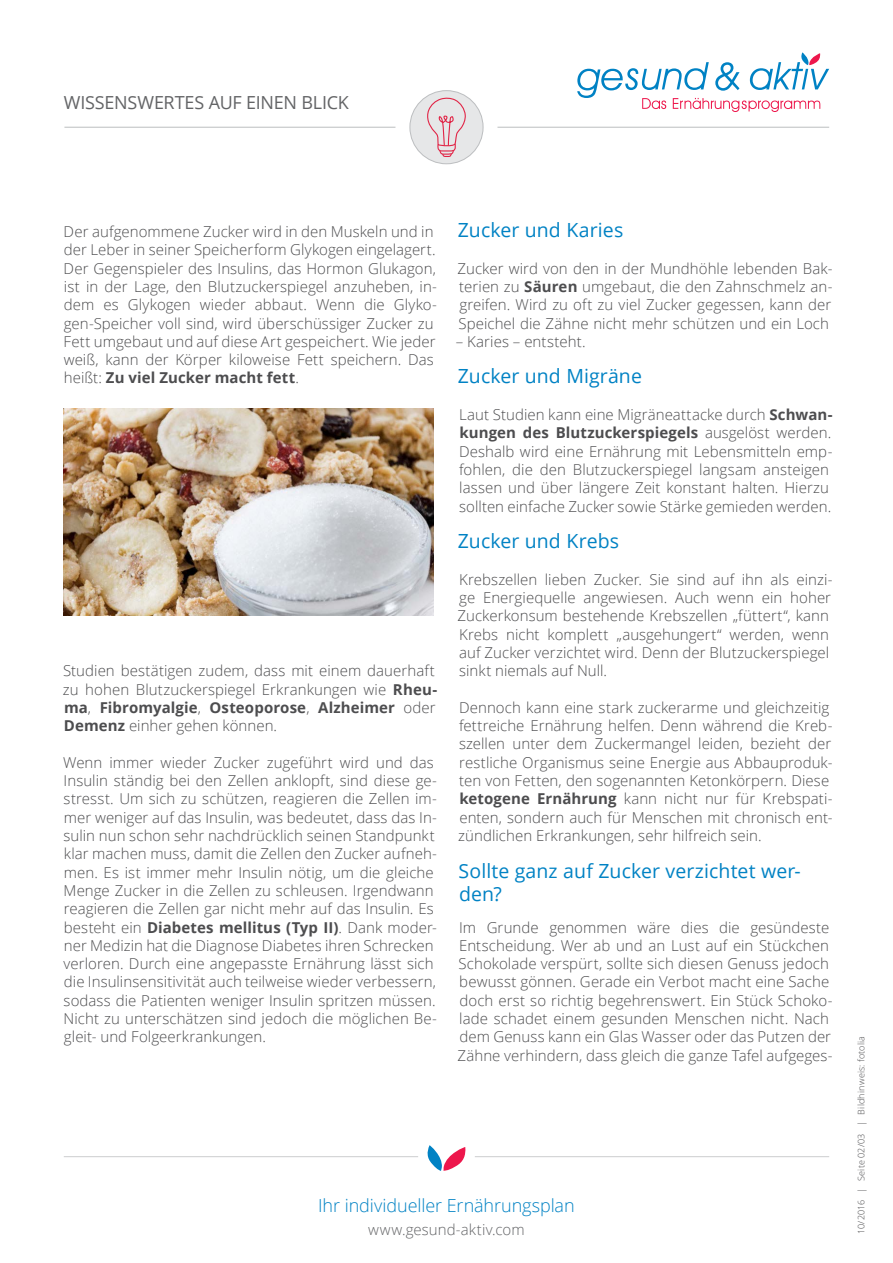
<style>
.page{position:relative;width:893px;height:1263px;background:#fff}
.page>*{position:absolute;margin:0;border:0;box-sizing:border-box;transform-origin:0 0}
.t1{font:19.5px/23.4px "Open Sans";letter-spacing:.005em;color:#0082c4}
.t2{font:300 18px "Open Sans";letter-spacing:-.005em;color:#0082c4}
.t3{font:18px "Open Sans";letter-spacing:-.015em;color:#636466}
.t4{font:300 15px/18.3px "Open Sans";letter-spacing:.005em;color:#4d4d4f}
.t5{font:300 15px "Open Sans";letter-spacing:.01em;color:#636466}
.t6{font:300 9px "Open Sans";letter-spacing:.025em;color:#4d4d4f}
.s1{font-weight:700}
</style>
<div class="page">
<hr style="left:64px;top:127px;width:765px;height:1px;background:#bcbec0">
<div style="left:395px;top:76px;width:102px;height:102px;background:#fff;border-radius:50%"></div>
<hr style="left:64px;top:1156px;width:765px;height:1px;background:#cccecf">
<div style="left:418px;top:1128px;width:57px;height:57px;background:#fff;border-radius:50%"></div>
<svg style="left:427px;top:1145px;width:39px;height:26px"></svg>
<div style="left:410px;top:91px;width:73px;height:73px;background:#e6e7e8;border-radius:50%"></div>
<svg style="left:426px;top:90px;width:41px;height:68px"></svg>
<svg style="left:577px;top:52px;width:252px;height:60px"></svg>
<img style="left:64px;top:408px;width:370px;height:207px">
<p class="t3" style="left:64px;top:90px;width:285px">wissenswertes auf einen Blick</p>
<p class="t4" style="left:64px;top:222px;width:375px">Der aufgenommene Zucker wird in den Muskeln und in der Leber in seiner Speicherform Glykogen eingelagert.<br>Der Gegenspieler des Insulins, das Hormon Glukagon, ist in der Lage, den Blutzuckerspiegel anzuheben, in&shy;dem es Glykogen wieder abbaut. Wenn die Glyko&shy;gen-Speicher voll sind, wird überschüssiger Zucker zu Fett umgebaut und auf diese Art gespeichert. Wie jeder weiß, kann der Körper kiloweise Fett speichern. Das heißt: <span class="s1">Zu viel Zucker macht fett</span>.</p>
<p class="t4" style="left:63px;top:661px;width:376px">Studien bestätigen zudem, dass mit einem dauerhaft zu hohen Blutzuckerspiegel Erkrankungen wie <span class="s1">Rheu&shy;ma</span>, <span class="s1">Fibromyalgie</span>, <span class="s1">Osteoporose</span>, <span class="s1">Alzheimer</span> oder <span class="s1">Demenz</span> einher gehen können.</p>
<p class="t4" style="left:63px;top:753px;width:375px">Wenn immer wieder Zucker zugeführt wird und das Insulin ständig bei den Zellen anklopft, sind diese ge&shy;stresst. Um sich zu schützen, reagieren die Zellen im&shy;mer weniger auf das Insulin, was bedeutet, dass das In&shy;sulin nun schon sehr nachdrücklich seinen Standpunkt klar machen muss, damit die Zellen den Zucker aufneh&shy;men. Es ist immer mehr Insulin nötig, um die gleiche Menge Zucker in die Zellen zu schleusen. Irgendwann reagieren die Zellen gar nicht mehr auf das Insulin. Es besteht ein <span class="s1">Diabetes mellitus (Typ II)</span>. Dank moder&shy;ner Medizin hat die Diagnose Diabetes ihren Schrecken verloren. Durch eine angepasste Ernährung lässt sich die Insulinsensitivität auch teilweise wieder verbessern, sodass die Patienten weniger Insulin spritzen müssen.<br>Nicht zu unterschätzen sind jedoch die möglichen Be&shy;gleit- und Folgeerkrankungen.</p>
<h1 class="t1" style="left:458px;top:218px;width:167px">Zucker und Karies</h1>
<p class="t4" style="left:458px;top:259px;width:376px;text-align:justify">Zucker wird von den in der Mundhöhle lebenden Bak&shy;terien zu <span class="s1">Säuren</span> umgebaut, die den Zahnschmelz an&shy;greifen. Wird zu oft zu viel Zucker gegessen, kann der Speichel die Zähne nicht mehr schützen und ein Loch</p>
<p class="t4" style="left:456px;top:332px;width:131px">– Karies – entsteht.</p>
<h1 class="t1" style="left:458px;top:364px;width:186px">Zucker und Migräne</h1>
<p class="t4" style="left:459px;top:405px;width:375px">Laut Studien kann eine Migräneattacke durch <span class="s1">Schwan&shy;kungen des Blutzuckerspiegels</span> ausgelöst werden.<br>Deshalb wird eine Ernährung mit Lebensmitteln emp&shy;fohlen, die den Blutzuckerspiegel langsam ansteigen lassen und über längere Zeit konstant halten. Hierzu sollten einfache Zucker sowie Stärke gemieden werden.</p>
<h1 class="t1" style="left:458px;top:529px;width:163px">Zucker und Krebs</h1>
<p class="t4" style="left:458px;top:570px;width:376px">Krebszellen lieben Zucker. Sie sind auf ihn als einzi&shy;ge Energiequelle angewiesen. Auch wenn ein hoher Zuckerkonsum bestehende Krebszellen „füttert“, kann Krebs nicht komplett „ausgehungert“ werden, wenn auf Zucker verzichtet wird. Denn der Blutzuckerspiegel sinkt niemals auf Null.</p>
<p class="t4" style="left:458px;top:698px;width:376px">Dennoch kann eine stark zuckerarme und gleichzeitig fettreiche Ernährung helfen. Denn während die Kreb&shy;szellen unter dem Zuckermangel leiden, bezieht der restliche Organismus seine Energie aus Abbauproduk&shy;ten von Fetten, den sogenannten Ketonkörpern. Diese <span class="s1">ketogene Ernährung</span> kann nicht nur für Krebspati&shy;enten, sondern auch für Menschen mit chronisch ent&shy;zündlichen Erkrankungen, sehr hilfreich sein.</p>
<h1 class="t1" style="left:458px;top:858px;width:344px">Sollte ganz auf Zucker verzichtet wer&shy;den?</h1>
<p class="t4" style="left:458px;top:917px;width:376px">Im Grunde genommen wäre dies die gesündeste Entscheidung. Wer ab und an Lust auf ein Stückchen Schokolade verspürt, sollte sich diesen Genuss jedoch bewusst gönnen. Gerade ein Verbot macht eine Sache doch erst so richtig begehrenswert. Ein Stück Schoko&shy;lade schadet einem gesunden Menschen nicht. Nach dem Genuss kann ein Glas Wasser oder das Putzen der Zähne verhindern, dass gleich die ganze Tafel aufgeges-</p>
<p class="t2" style="left:318px;top:1193px;width:258px">Ihr individueller Ernährungsplan</p>
<p class="t5" style="left:368px;top:1219px;width:158px">www.gesund-aktiv.com</p>
<p class="t6" style="left:855px;top:1234px;width:200px;rotate:-90deg">10/2016 | Seite 02/03 | Bildhinweis: fotolia</p>
</div>
